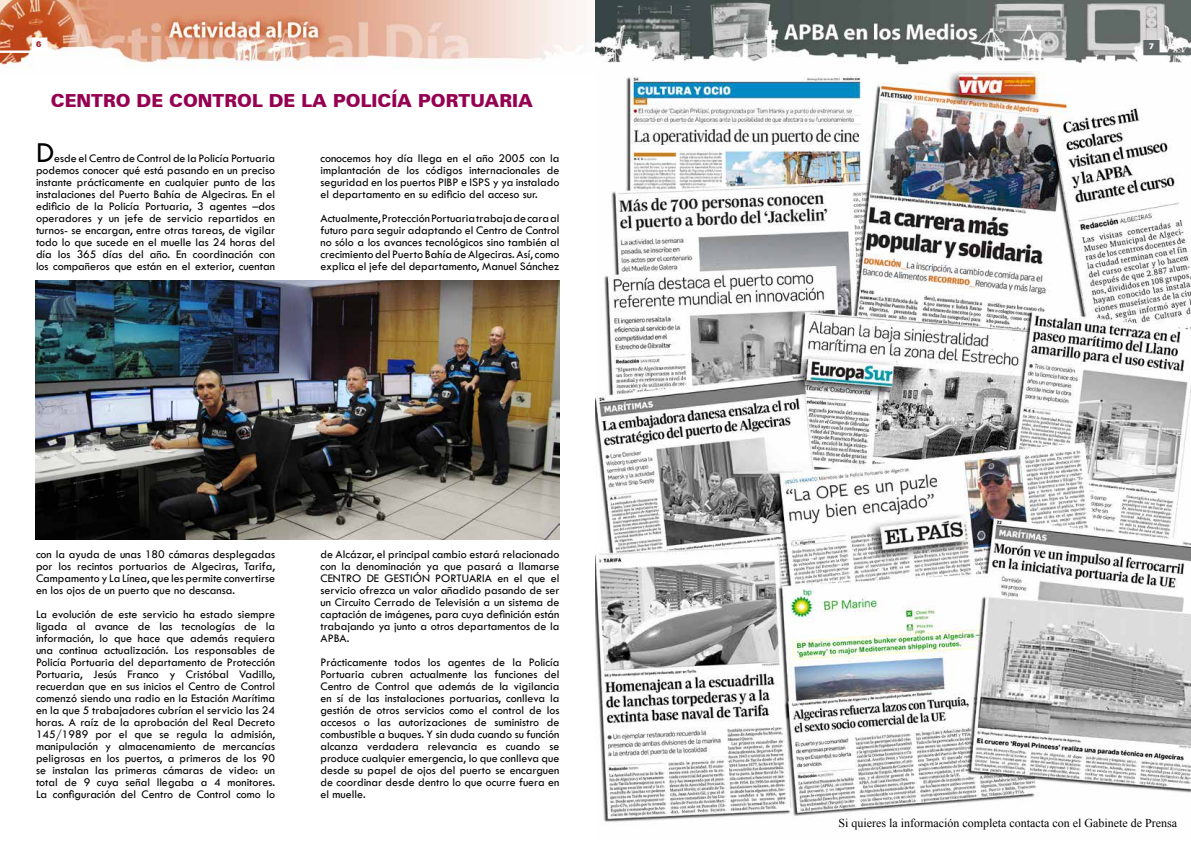
<style>
.page{position:relative;width:1191px;height:842px;background:#fff}
.page>*{position:absolute;margin:0;border:0;box-sizing:border-box;transform-origin:0 0}
.t1{font:30px "Tw Cen";color:#000}
.t2{font:900 18px "Zurich BT";color:#950051}
.t3{font:12px/12px "Tw Cen";color:#000;text-align:justify}
.t4{font:12px "Times New Roman";color:#000}
.t5{font:900 8px "Zurich BT";color:#98141b}
.t6{font:900 8px "Zurich BT";color:#fff}
</style>
<div class="page">
<img style="left:0;top:0;width:587px;height:68px">
<img style="left:595px;top:0;width:596px;height:65px">
<svg style="left:0;top:37px;width:47px;height:16px"></svg>
<svg style="left:1143px;top:40px;width:48px;height:15px"></svg>
<img style="left:595px;top:72px;width:596px;height:750px">
<img style="left:36px;top:281px;width:523px;height:259px">
<p class="t5" style="left:36px;top:39px;width:7px">6</p>
<p class="t6" style="left:1148px;top:41px;width:7px">7</p>
<h2 class="t2" style="left:51px;top:90px;width:28px">CENTRO</h2>
<h2 class="t2" style="left:137px;top:90px;width:61px">DE CONTROL</h2>
<h2 class="t2" style="left:269px;top:90px;width:176px">DE LA POLICÍA PORT</h2>
<h2 class="t2" style="left:470px;top:90px;width:64px">UARIA</h2>
<h1 class="t1" style="left:36px;top:134px;width:20px">D</h1>
<p class="t3" style="left:320px;top:152px;width:240px">conocemos hoy día llega en el año 2005 con la implantación de los códigos internacionales de seguridad en los puertos PIBP e ISPS y ya instalado el departamento en su edificio del acceso sur.</p>
<p class="t3" style="left:320px;top:212px;width:240px">Actualmente, Protección Portuaria trabaja de cara al futuro para seguir adaptando el Centro de Control no sólo a los avances tecnológicos sino también al crecimiento del Puerto Bahía de Algeciras. Así, como explica el jefe del departamento, Manuel Sánchez</p>
<p class="t3" style="left:36px;top:152px;width:240px;text-indent:18px">esde el Centro de Control de la Policía Portuaria podemos conocer qué está pasando en un preciso instante prácticamente en cualquier punto de las instalaciones del Puerto Bahía de Algeciras. En el edificio de la Policía Portuaria, 3 agentes –dos operadores y un jefe de servicio repartidos en turnos- se encargan, entre otras tareas, de vigilar todo lo que sucede en el muelle las 24 horas del día los 365 días del año. En coordinación con los compañeros que están en el exterior, cuentan</p>
<p class="t3" style="left:36px;top:548px;width:240px">con la ayuda de unas 180 cámaras desplegadas por los recintos portuarios de Algeciras, Tarifa, Campamento y La Línea, que les permite convertirse en los ojos de un puerto que no descansa.</p>
<p class="t3" style="left:36px;top:608px;width:240px">La evolución de este servicio ha estado siempre ligada al avance de las tecnologías de la información, lo que hace que además requiera una continua actualización. Los responsables de Policía Portuaria del departamento de Protección Portuaria, Jesús Franco y Cristóbal Vadillo, recuerdan que en sus inicios el Centro de Control comenzó siendo una radio en la Estación Marítima en la que 5 trabajadores cubrían el servicio las 24 horas. A raíz de la aprobación del Real Decreto 145/1989 por el que se regula la admisión, manipulación y almacenamiento de mercancías peligrosas en los puertos, a primeros de los 90 se instalan las primeras cámaras de video: un total de 9 cuya señal llegaba a 4 monitores.<br>La configuración del Centro de Control como lo</p>
<p class="t3" style="left:320px;top:548px;width:240px">de Alcázar, el principal cambio estará relacionado con la denominación ya que pasará a llamarse CENTRO DE GESTIÓN PORTUARIA en el que el servicio ofrezca un valor añadido pasando de ser un Circuito Cerrado de Televisión a un sistema de captación de imágenes, para cuya definición están trabajando ya junto a otros departamentos de la APBA.</p>
<p class="t3" style="left:320px;top:656px;width:240px">Prácticamente todos los agentes de la Policía Portuaria cubren actualmente las funciones del Centro de Control que además de la vigilancia en sí de las instalaciones portuarias, conlleva la gestión de otros servicios como el control de los accesos o las autorizaciones de suministro de combustible a buques. Y sin duda cuando su función alcanza verdadera relevancia es cuando se produce cualquier emergencia, lo que conlleva que desde su papel de ojos del puerto se encarguen de coordinar desde dentro lo que ocurre fuera en el muelle.</p>
<p class="t4" style="left:838px;top:815px;width:340px">Si quieres la información completa contacta con el Gabinete de Prensa</p>
</div>
